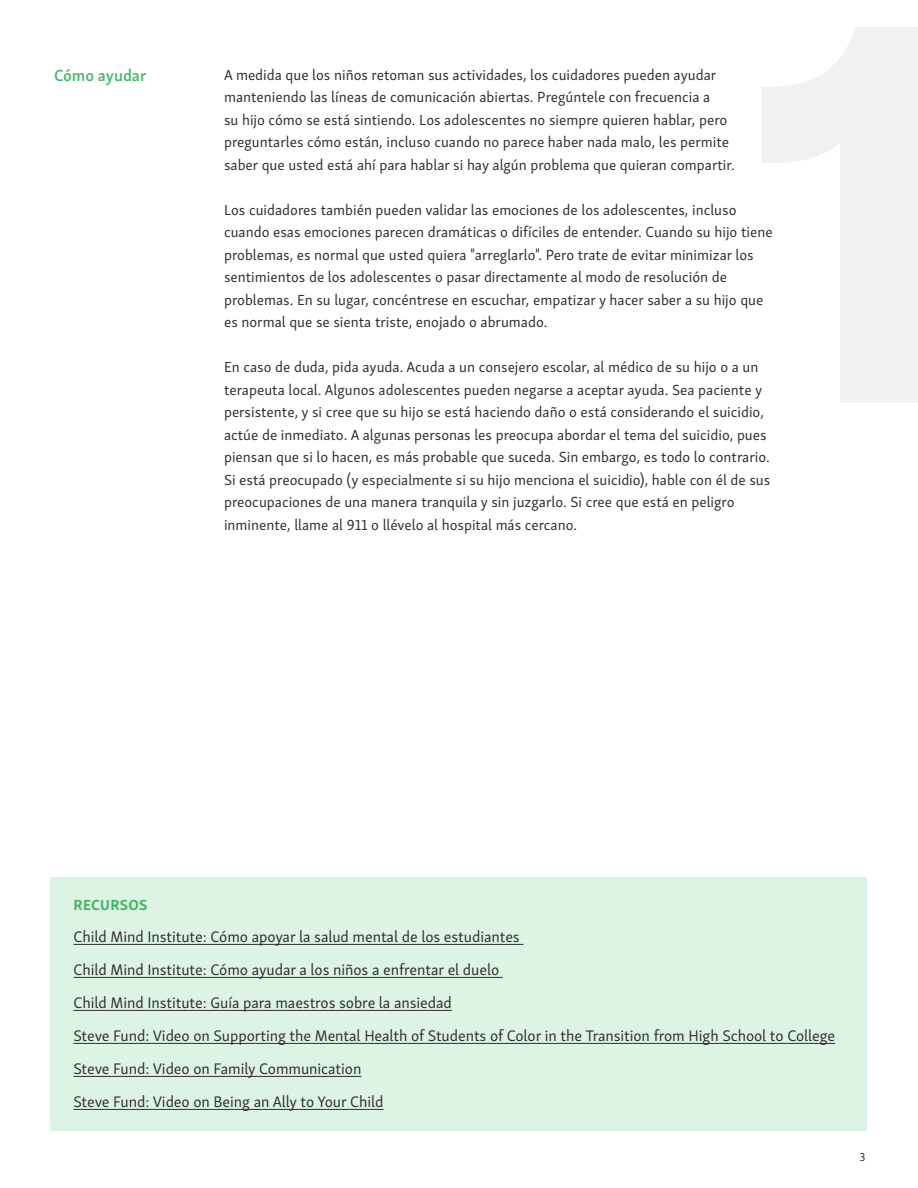
<style>
.page{position:relative;width:918px;height:1188px;background:#fff}
.page>*{position:absolute;margin:0;border:0;box-sizing:border-box;transform-origin:0 0}
.t1{font:600 16.5px "Skolar Sans Latn";letter-spacing:-.005em;color:#47b969}
.t2{font:15.75px "Skolar Sans Latn";letter-spacing:-.005em;color:#312f30}
.t3{font:15px/22.5px "Skolar Sans Latn";color:#312f30}
.Bullet_Point{font:700 15px "Skolar Sans Latn";letter-spacing:.02em;color:#3db561}
.t4{font:12px "Skolar Sans Latn";color:#312f30}
</style>
<div class="page">
<div style="left:51px;top:878px;width:816px;height:253px;background:#ddf3e3"></div>
<hr style="left:74px;top:944px;width:449px;height:1px;background:#312f30">
<hr style="left:74px;top:977px;width:429px;height:1px;background:#312f30">
<hr style="left:74px;top:1010px;width:378px;height:1px;background:#312f30">
<hr style="left:74px;top:1043px;width:761px;height:1px;background:#312f30">
<hr style="left:74px;top:1076px;width:287px;height:1px;background:#312f30">
<hr style="left:74px;top:1109px;width:310px;height:1px;background:#312f30">
<p class="t1" style="left:54px;top:62px;width:94px">Cómo ayudar</p>
<p class="t3" style="left:224px;top:62px;width:494px">A medida que los niños retoman sus actividades, los cuidadores pueden ayudar manteniendo las líneas de comunicación abiertas. Pregúntele con frecuencia a</p>
<p class="t3" style="left:224px;top:107px;width:507px">su hijo cómo se está sintiendo. Los adolescentes no siempre quieren hablar, pero preguntarles cómo están, incluso cuando no parece haber nada malo, les permite</p>
<p class="t3" style="left:224px;top:152px;width:512px">saber que usted está ahí para hablar si hay algún problema que quieran compartir.</p>
<p class="t3" style="left:224px;top:197px;width:514px">Los cuidadores también pueden validar las emociones de los adolescentes, incluso</p>
<p class="t3" style="left:224px;top:220px;width:550px">cuando esas emociones parecen dramáticas o difíciles de entender. Cuando su hijo tiene problemas, es normal que usted quiera "arreglarlo". Pero trate de evitar minimizar los</p>
<p class="t3" style="left:224px;top:265px;width:505px">sentimientos de los adolescentes o pasar directamente al modo de resolución de</p>
<p class="t3" style="left:224px;top:287px;width:541px">problemas. En su lugar, concéntrese en escuchar, empatizar y hacer saber a su hijo que</p>
<p class="t3" style="left:224px;top:310px;width:325px">es normal que se sienta triste, enojado o abrumado.</p>
<p class="t3" style="left:224px;top:355px;width:536px">En caso de duda, pida ayuda. Acuda a un consejero escolar, al médico de su hijo o a un</p>
<p class="t3" style="left:224px;top:377px;width:540px">terapeuta local. Algunos adolescentes pueden negarse a aceptar ayuda. Sea paciente y</p>
<p class="t3" style="left:224px;top:400px;width:547px">persistente, y si cree que su hijo se está haciendo daño o está considerando el suicidio, actúe de inmediato. A algunas personas les preocupa abordar el tema del suicidio, pues piensan que si lo hacen, es más probable que suceda. Sin embargo, es todo lo contrario.</p>
<p class="t3" style="left:224px;top:467px;width:548px">Si está preocupado (y especialmente si su hijo menciona el suicidio), hable con él de sus preocupaciones de una manera tranquila y sin juzgarlo. Si cree que está en peligro</p>
<p class="t3" style="left:224px;top:512px;width:355px">inminente, llame al 911 o llévelo al hospital más cercano.</p>
<p class="Bullet_Point" style="left:74px;top:893px;width:75px">RECURSOS</p>
<p class="t2" style="left:74px;top:925px;width:448px">Child Mind Institute: Cómo apoyar la salud mental de los estudiantes</p>
<p class="t2" style="left:74px;top:958px;width:427px">Child Mind Institute: Cómo ayudar a los niños a enfrentar el duelo</p>
<p class="t2" style="left:74px;top:991px;width:380px">Child Mind Institute: Guía para maestros sobre la ansiedad</p>
<p class="t2" style="left:74px;top:1024px;width:763px">Steve Fund: Video on Supporting the Mental Health of Students of Color in the Transition from High School to College</p>
<p class="t2" style="left:74px;top:1057px;width:289px">Steve Fund: Video on Family Communication</p>
<p class="t2" style="left:74px;top:1090px;width:312px">Steve Fund: Video on Being an Ally to Your Child</p>
<p class="t4" style="left:859px;top:1148px;width:7px">3</p>
</div>
